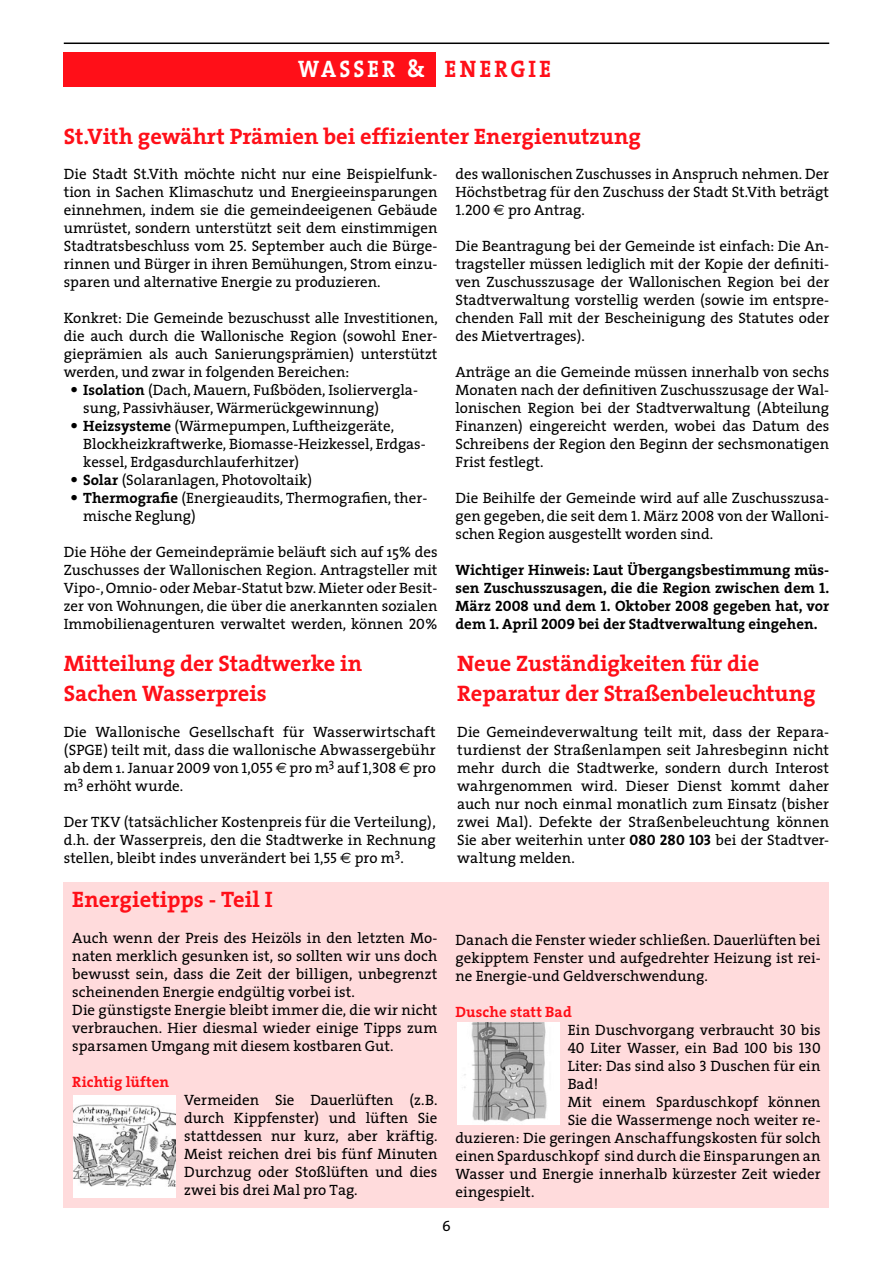
<style>
.page{position:relative;width:893px;height:1263px;background:#fff}
.page>*{position:absolute;margin:0;border:0;box-sizing:border-box;transform-origin:0 0}
.t1{font:700 24px "The Serif";letter-spacing:.15em;color:#fff;scale:.9 1}
.t2{font:700 22.5px/30px "The Serif";letter-spacing:-.005em;color:#ff0f18}
.t3{font:15px/18px "The Serif";color:#000;text-align:justify}
.t4{font:700 15px/18px "The Serif";color:#000;text-align:justify}
.t5{font:700 15px "The Serif";letter-spacing:.015em;color:#ff0f18}
.s1{color:#ff0f18}
.s2{font-family:"The Serif Caps"}
.s3{font-family:"Officina Sans"}
.s4{font-weight:700}
.s5{font-family:"Euro Sans"}
.s6{font-family:"The Serif Bold Caps";font-weight:400}
.s7{font-family:"The Serif Bold Caps"}
</style>
<div class="page">
<hr style="left:64px;top:43px;width:765px;height:1px;background:#000">
<div style="left:64px;top:53px;width:372px;height:34px;background:#ff0f18"></div>
<div style="left:64px;top:882px;width:765px;height:326px;background:#ffdbdc"></div>
<div style="left:74px;top:1095px;width:102px;height:102px;background:#fff"></div>
<img style="left:74px;top:1104px;width:102px;height:82px">
<img style="left:457px;top:1023px;width:102px;height:102px">
<h1 class="t1" style="left:298px;top:49px;width:282px">Wasser &amp; <span class="s1">Energie</span></h1>
<h2 class="t2" style="left:64px;top:121px;width:579px">St.Vith gewährt Prämien bei effizienter Energienutzung</h2>
<p class="t3" style="left:64px;top:164px;width:375px">Die Stadt St.Vith möchte nicht nur eine Beispielfunk&shy;tion in Sachen Klimaschutz und Energieeinsparungen einnehmen, indem sie die gemeindeeigenen Gebäude umrüstet, sondern unterstützt seit dem einstimmigen Stadtratsbeschluss vom <span class="s2">25.</span> September auch die Bürge&shy;rinnen und Bürger in ihren Bemühungen, Strom einzu&shy;sparen und alternative Energie zu produzieren.</p>
<p class="t3" style="left:64px;top:308px;width:376px">Konkret: Die Gemeinde bezuschusst alle Investitionen, die auch durch die Wallonische Region (sowohl Ener&shy;gieprämien als auch Sanierungsprämien) unterstützt werden, und zwar in folgenden Bereichen:</p>
<p class="t3" style="left:83px;top:380px;width:336px;text-indent:-13px"><span class="s3">•</span> <span class="s4">Isolation</span> (Dach, Mauern, Fußböden, Isoliervergla&shy;sung, Passivhäuser, Wärmerückgewinnung)</p>
<p class="t3" style="left:83px;top:416px;width:344px;text-align:left;text-indent:-13px"><span class="s3">•</span> <span class="s4">Heizsysteme</span> (Wärmepumpen, Luftheizgeräte,<br>Blockheizkraftwerke, Biomasse-Heizkessel, Erdgas&shy;kessel, Erdgasdurchlauferhitzer)</p>
<p class="t3" style="left:71px;top:470px;width:243px"><span class="s3">•</span> <span class="s4">Solar</span> (Solaranlagen, Photovoltaik)</p>
<p class="t3" style="left:83px;top:488px;width:346px;text-indent:-13px"><span class="s3">•</span> <span class="s4">Thermografie</span> (Energieaudits, Thermografien, ther&shy;mische Reglung)</p>
<p class="t3" style="left:64px;top:542px;width:375px">Die Höhe der Gemeindeprämie beläuft sich auf 15% des Zuschusses der Wallonischen Region. Antragsteller mit Vipo-, Omnio- oder Mebar-Statut bzw. Mieter oder Besit&shy;zer von Wohnungen, die über die anerkannten sozialen Immobilienagenturen verwaltet werden, können <span class="s2">20</span>%</p>
<h2 class="t2" style="left:64px;top:648px;width:300px">Mitteilung der Stadtwerke in<br>Sachen Wasserpreis</h2>
<p class="t3" style="left:64px;top:723px;width:374px">Die Wallonische Gesellschaft für Wasserwirtschaft (SPGE) teilt mit, dass die wallonische Abwassergebühr ab dem 1. Januar <span class="s2">2009</span> von <span class="s2">1,055</span> <span class="s5">€</span> pro m<sup>3</sup> auf <span class="s2">1,3 08</span> <span class="s5">€</span> pro m<sup>3</sup> erhöht wurde.</p>
<p class="t3" style="left:64px;top:813px;width:373px">Der TKV (tatsächlicher Kostenpreis für die Verteilung), d.h. der Wasserpreis, den die Stadtwerke in Rechnung stellen, bleibt indes unverändert bei <span class="s2">1,55</span> <span class="s5">€</span> pro m<sup>3</sup>.</p>
<h2 class="t2" style="left:72px;top:884px;width:199px">Energietipps - Teil I</h2>
<p class="t3" style="left:72px;top:928px;width:367px;text-align:left">Auch wenn der Preis des Heizöls in den letzten Mo&shy;naten merklich gesunken ist, so sollten wir uns doch bewusst sein, dass die Zeit der billigen, unbegrenzt scheinenden Energie endgültig vorbei ist.<br>Die günstigste Energie bleibt immer die, die wir nicht verbrauchen. Hier diesmal wieder einige Tipps zum sparsamen Umgang mit diesem kostbaren Gut.</p>
<p class="t5" style="left:72px;top:1069px;width:98px">Richtig lüften</p>
<p class="t3" style="left:184px;top:1090px;width:255px">Vermeiden Sie Dauerlüften (z.B. durch Kippfenster) und lüften Sie stattdessen nur kurz, aber kräftig.<br>Meist reichen drei bis fünf Minuten Durchzug oder Stoßlüften und dies zwei bis drei Mal pro Tag.</p>
<p class="t3" style="left:455px;top:164px;width:375px">des wallonischen Zuschusses in Anspruch nehmen. Der Höchstbetrag für den Zuschuss der Stadt St.Vith beträgt <span class="s2">1.200</span> <span class="s5">€</span> pro Antrag.</p>
<p class="t3" style="left:455px;top:236px;width:375px">Die Beantragung bei der Gemeinde ist einfach: Die An&shy;tragsteller müssen lediglich mit der Kopie der definiti&shy;ven Zuschusszusage der Wallonischen Region bei der Stadtverwaltung vorstellig werden (sowie im entspre&shy;chenden Fall mit der Bescheinigung des Statutes oder des Mietvertrages).</p>
<p class="t3" style="left:455px;top:362px;width:375px">Anträge an die Gemeinde müssen innerhalb von sechs Monaten nach der definitiven Zuschusszusage der Wal&shy;lonischen Region bei der Stadtverwaltung (Abteilung Finanzen) eingereicht werden, wobei das Datum des Schreibens der Region den Beginn der sechsmonatigen Frist festlegt.</p>
<p class="t3" style="left:455px;top:488px;width:375px">Die Beihilfe der Gemeinde wird auf alle Zuschusszusa&shy;gen gegeben, die seit dem <span class="s2">1.</span> März <span class="s2">2008</span> von der Walloni&shy;schen Region ausgestellt worden sind.</p>
<p class="t4" style="left:455px;top:560px;width:375px">Wichtiger Hinweis: Laut Übergangsbestimmung müs&shy;sen Zuschusszusagen, die die Region zwischen dem <span class="s6">1.<br></span>März <span class="s6">2008</span> und dem <span class="s6">1.</span> Oktober <span class="s6">2008</span> gegeben hat, vor dem <span class="s6">1.</span> April <span class="s6">2009</span> bei der Stadtverwaltung eingehen.</p>
<h2 class="t2" style="left:457px;top:648px;width:360px">Neue Zuständigkeiten für die<br>Reparatur der Straßenbeleuchtung</h2>
<p class="t3" style="left:457px;top:723px;width:373px">Die Gemeindeverwaltung teilt mit, dass der Repara&shy;turdienst der Straßenlampen seit Jahresbeginn nicht mehr durch die Stadtwerke, sondern durch Interost wahrgenommen wird. Dieser Dienst kommt daher auch nur noch einmal monatlich zum Einsatz (bisher zwei Mal). Defekte der Straßenbeleuchtung können Sie aber weiterhin unter <span class="s7">080 280 103</span> bei der Stadtver&shy;waltung melden.</p>
<p class="t3" style="left:455px;top:931px;width:367px">Danach die Fenster wieder schließen. Dauerlüften bei gekipptem Fenster und aufgedrehter Heizung ist rei&shy;ne Energie-und Geldverschwendung.</p>
<p class="t5" style="left:455px;top:999px;width:118px">Dusche statt Bad</p>
<p class="t3" style="left:568px;top:1021px;width:254px">Ein Duschvorgang verbraucht <span class="s2">3 0</span> bis</p>
<p class="t3" style="left:568px;top:1039px;width:254px"><span class="s2">40</span> Liter Wasser, ein Bad <span class="s2">100</span> bis <span class="s2">13 0</span></p>
<p class="t3" style="left:568px;top:1057px;width:254px">Liter: Das sind also <span class="s2">3</span> Duschen für ein</p>
<p class="t3" style="left:568px;top:1075px;width:32px">Bad!</p>
<p class="t3" style="left:568px;top:1093px;width:254px">Mit einem Sparduschkopf können</p>
<p class="t3" style="left:568px;top:1111px;width:254px">Sie die Wassermenge noch weiter re-</p>
<p class="t3" style="left:455px;top:1129px;width:367px">duzieren: Die geringen Anschaffungskosten für solch</p>
<p class="t3" style="left:455px;top:1147px;width:367px">einen Sparduschkopf sind durch die Einsparungen an</p>
<p class="t3" style="left:455px;top:1165px;width:367px">Wasser und Energie innerhalb kürzester Zeit wieder</p>
<p class="t3" style="left:455px;top:1183px;width:80px">eingespielt.</p>
</div>
